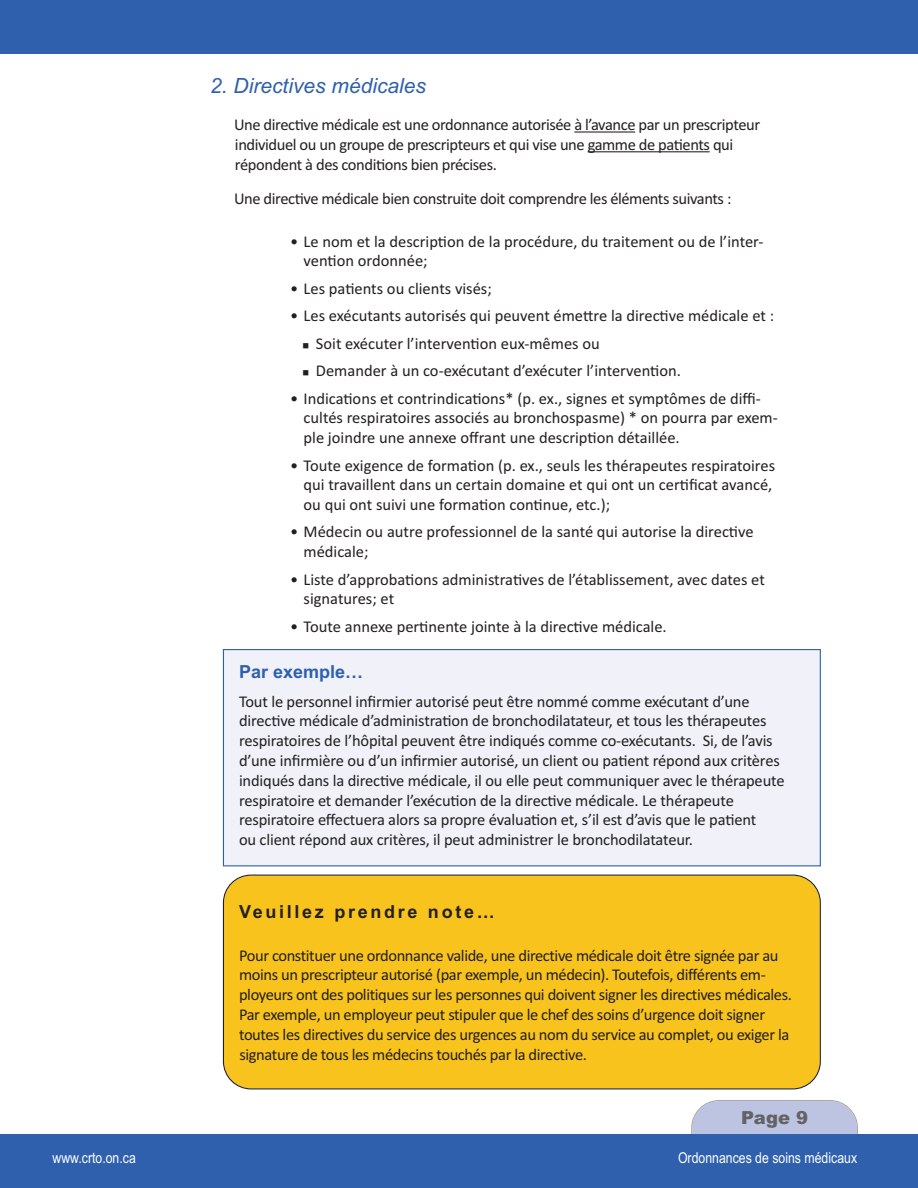
<style>
.page{position:relative;width:918px;height:1188px;background:#fff}
.page>*{position:absolute;margin:0;border:0;box-sizing:border-box;transform-origin:0 0}
.t1{font:italic 21px "Arial";color:#2e60ad}
.t2{font:700 18px "Arial";letter-spacing:.15em;color:#231f20}
.t3{font:700 18px "Arial";color:#2e60ad}
.t4{font:900 18px "Arial";color:#636366}
.t5{font:16.5px/19.8px "Calibri";letter-spacing:-.01em;color:#231f20}
.t6{font:15px "Arial Narrow";color:#fff}
</style>
<div class="page">
<svg style="left:691px;top:1100px;width:167px;height:34px;background:#c0c6e1"></svg>
<div style="left:0;top:1134px;width:918px;height:54px;background:#2e60ad"></div>
<div style="left:0;top:0;width:918px;height:54px;background:#2e60ad"></div>
<hr style="left:574px;top:131px;width:61px;height:2px;background:#231f20">
<hr style="left:588px;top:151px;width:122px;height:1px;background:#231f20">
<div style="left:224px;top:650px;width:596px;height:215px;background:#f1f2f9"></div>
<div style="left:223px;top:649px;width:598px;height:217px;border:1px solid #2e60ad"></div>
<div style="left:223px;top:875px;width:598px;height:214px;background:#f8c31d"></div>
<p class="t1" style="left:210px;top:73px;width:217px">2. Directives médicales</p>
<p class="t5" style="left:234px;top:114px;width:528px">Une directive médicale est une ordonnance autorisée à l’avance par un prescripteur individuel ou un groupe de prescripteurs et qui vise une gamme de patients qui répondent à des conditions bien précises.</p>
<p class="t5" style="left:234px;top:189px;width:499px">Une directive médicale bien construite doit comprendre les éléments suivants :</p>
<p class="t5" style="left:304px;top:231px;width:461px;text-indent:-13px">• Le nom et la description de la procédure, du traitement ou de l’inter&shy;vention ordonnée;</p>
<p class="t5" style="left:290px;top:278px;width:203px">• Les patients ou clients visés;</p>
<p class="t5" style="left:290px;top:306px;width:486px">• Les exécutants autorisés qui peuvent émettre la directive médicale et :</p>
<p class="t5" style="left:302px;top:333px;width:299px">■ Soit exécuter l’intervention eux-mêmes ou</p>
<p class="t5" style="left:302px;top:361px;width:380px">■ Demander à un co-exécutant d’exécuter l’intervention.</p>
<p class="t5" style="left:304px;top:388px;width:476px;text-indent:-14px">• Indications et contrindications* (p. ex., signes et symptômes de diffi&shy;cultés respiratoires associés au bronchospasme) * on pourra par exem&shy;ple joindre une annexe offrant une description détaillée.</p>
<p class="t5" style="left:304px;top:455px;width:473px;text-indent:-13px">• Toute exigence de formation (p. ex., seuls les thérapeutes respiratoires qui travaillent dans un certain domaine et qui ont un certificat avancé, ou qui ont suivi une formation continue, etc.);</p>
<p class="t5" style="left:304px;top:522px;width:452px;text-indent:-13px">• Médecin ou autre professionnel de la santé qui autorise la directive médicale;</p>
<p class="t5" style="left:304px;top:569px;width:463px;text-indent:-13px">• Liste d’approbations administratives de l’établissement, avec dates et signatures; et</p>
<p class="t5" style="left:290px;top:616px;width:378px">• Toute annexe pertinente jointe à la directive médicale.</p>
<p class="t3" style="left:239px;top:662px;width:126px">Par exemple…</p>
<p class="t5" style="left:239px;top:691px;width:547px">Tout le personnel infirmier autorisé peut être nommé comme exécutant d’une directive médicale d’administration de bronchodilatateur, et tous les thérapeutes respiratoires de l’hôpital peuvent être indiqués comme co-exécutants. Si, de l’avis d’une infirmière ou d’un infirmier autorisé, un client ou patient répond aux critères indiqués dans la directive médicale, il ou elle peut communiquer avec le thérapeute respiratoire et demander l’exécution de la directive médicale. Le thérapeute respiratoire effectuera alors sa propre évaluation et, s’il est d’avis que le patient<br>ou client répond aux critères, il peut administrer le bronchodilatateur.</p>
<p class="t2" style="left:239px;top:901px;width:257px">Veuillez prendre note…</p>
<p class="t5" style="left:239px;top:945px;width:554px">Pour constituer une ordonnance valide, une directive médicale doit être signée par au moins un prescripteur autorisé (par exemple, un médecin). Toutefois, différents em&shy;ployeurs ont des politiques sur les personnes qui doivent signer les directives médicales.<br>Par exemple, un employeur peut stipuler que le chef des soins d’urgence doit signer toutes les directives du service des urgences au nom du service au complet, ou exiger la signature de tous les médecins touchés par la directive.</p>
<p class="t4" style="left:741px;top:1108px;width:69px">Page 9</p>
<p class="t6" style="left:53px;top:1149px;width:85px">www.crto.on.ca</p>
<p class="t6" style="left:678px;top:1149px;width:181px">Ordonnances de soins médicaux</p>
</div>
